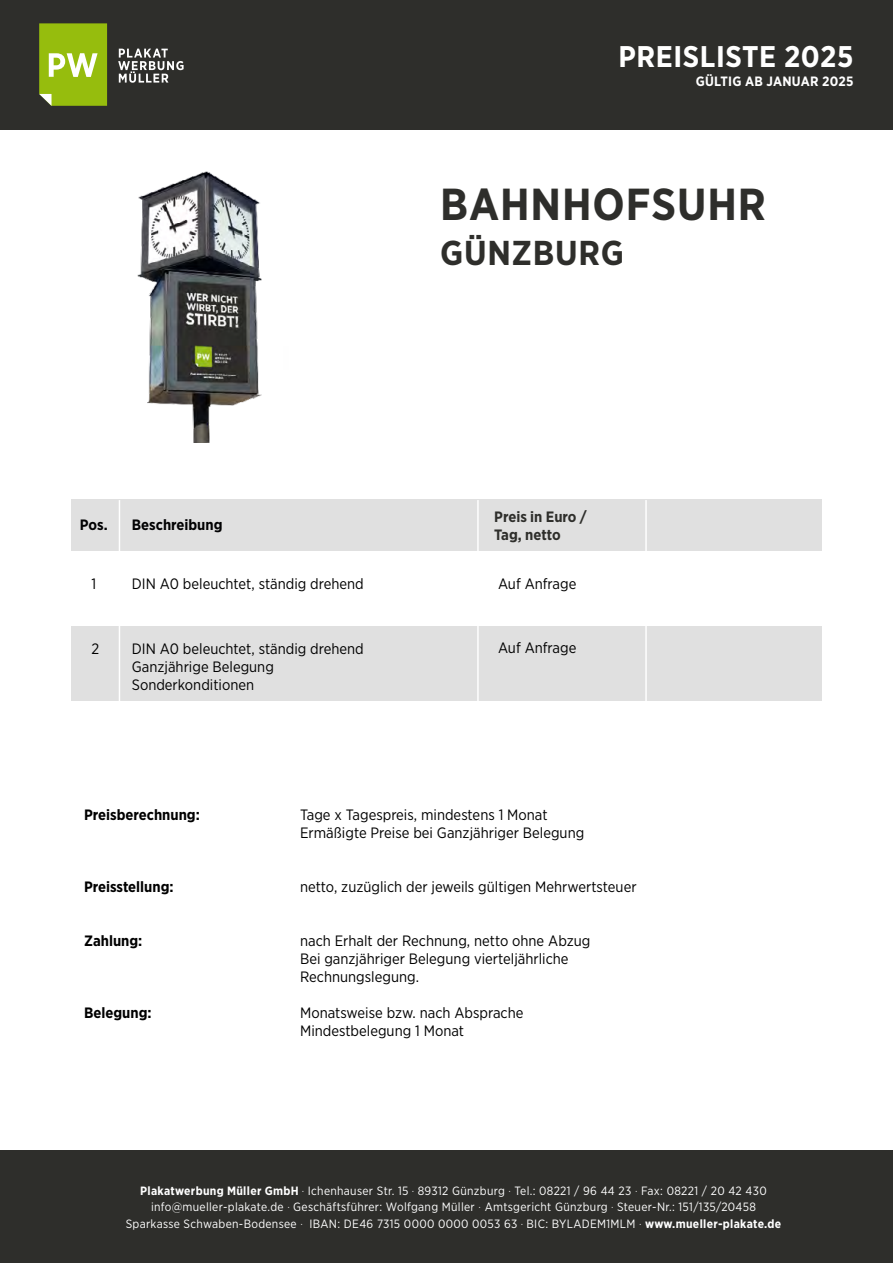
<style>
.page{position:relative;width:893px;height:1263px;background:#fff}
.page>*{position:absolute;margin:0;border:0;box-sizing:border-box;transform-origin:0 0}
.t1{font:700 44.85px "Gotham Narrow";letter-spacing:.02em;color:#2e2e2b}
.t2{font:700 34.5px "Gotham Narrow";letter-spacing:.02em;color:#2e2e2b}
.t3{font:700 29.85px "Gotham Narrow";letter-spacing:.02em;color:#fff}
.t4{font:15px/18px "Gotham Narrow";color:#000}
.t5{font:700 15px "Gotham Narrow";color:#000}
.t6{font:700 15px/18px "Gotham Narrow";color:#2e2e2b}
.t7{font:700 15px "Gotham Narrow";color:#020203}
.t8{font:700 13.5px "Gotham Narrow";letter-spacing:.02em;color:#fff}
.t9{font:12px/16.5px "Gotham Narrow";letter-spacing:.025em;color:#fff;text-align:center}
.s1{font-weight:700}
.s2{font-weight:300}
</style>
<div class="page">
<div style="left:0;top:1150px;width:893px;height:113px;background:#2e2e2b"></div>
<img style="left:137px;top:171px;width:125px;height:271px">
<div style="left:72px;top:499px;width:750px;height:51px;background:#e0e0e0"></div>
<div style="left:72px;top:626px;width:750px;height:75px;background:#e0e0e0"></div>
<hr style="left:119px;top:500px;width:1px;height:258px;background:#fff">
<hr style="left:477px;top:500px;width:2px;height:256px;background:#fff">
<hr style="left:645px;top:500px;width:2px;height:258px;background:#fff">
<div style="left:0;top:0;width:893px;height:129px;background:#2e2e2b"></div>
<svg style="left:118px;top:49px;width:66px;height:34px"></svg>
<svg style="left:39px;top:23px;width:68px;height:83px"></svg>
<h3 class="t3" style="left:618px;top:38px;width:237px">PREISLISTE 2025</h3>
<p class="t8" style="left:696px;top:72px;width:159px">GÜLTIG AB JANUAR 2025</p>
<h1 class="t1" style="left:440px;top:176px;width:327px">BAHNHOFSUHR</h1>
<h2 class="t2" style="left:440px;top:231px;width:185px">GÜNZBURG</h2>
<p class="t7" style="left:80px;top:515px;width:29px">Pos.</p>
<p class="t7" style="left:132px;top:515px;width:92px">Beschreibung</p>
<p class="t6" style="left:494px;top:507px;width:94px">Preis in Euro /<br>Tag, netto</p>
<p class="t4" style="left:91px;top:574px;width:6px">1</p>
<p class="t4" style="left:91px;top:639px;width:9px">2</p>
<p class="t4" style="left:132px;top:574px;width:234px">DIN A0 beleuchtet, ständig drehend</p>
<p class="t4" style="left:132px;top:639px;width:234px">DIN A0 beleuchtet, ständig drehend<br>Ganzjährige Belegung<br>Sonderkonditionen</p>
<p class="t4" style="left:498px;top:574px;width:80px">Auf Anfrage</p>
<p class="t4" style="left:498px;top:638px;width:80px">Auf Anfrage</p>
<p class="t5" style="left:84px;top:805px;width:117px">Preisberechnung:</p>
<p class="t4" style="left:300px;top:806px;width:286px">Tage x Tagespreis, mindestens 1 Monat<br>Ermäßigte Preise bei Ganzjähriger Belegung</p>
<p class="t5" style="left:84px;top:877px;width:91px">Preisstellung:</p>
<p class="t4" style="left:300px;top:878px;width:338px">netto, zuzüglich der jeweils gültigen Mehrwertsteuer</p>
<p class="t5" style="left:84px;top:931px;width:60px">Zahlung:</p>
<p class="t4" style="left:300px;top:932px;width:292px">nach Erhalt der Rechnung, netto ohne Abzug<br>Bei ganzjähriger Belegung vierteljährliche<br>Rechnungslegung.</p>
<p class="t5" style="left:84px;top:1003px;width:69px">Belegung:</p>
<p class="t4" style="left:300px;top:1004px;width:225px">Monatsweise bzw. nach Absprache<br>Mindestbelegung 1 Monat</p>
<p class="t9" style="left:126px;top:1182px;width:657px"><span class="s1">Plakatwerbung Müller GmbH</span> <span class="s2">·</span> Ichenhauser Str. 15 <span class="s2">·</span> 89312 Günzburg <span class="s2">·</span> Tel.: 08221 / 96 44 23 <span class="s2">·</span> Fax: 08221 / 20 42 430 info@mueller-plakate.de <span class="s2">·</span> Geschäftsführer: Wolfgang Müller <span class="s2">·</span> Amtsgericht Günzburg <span class="s2">·</span> Steuer-Nr.: 151/135/20458<br>Sparkasse Schwaben-Bodensee <span class="s2">·</span> IBAN: DE46 7315 0000 0000 0053 63 <span class="s2">·</span> BIC: BYLADEM1MLM <span class="s2">·</span> <span class="s1">www.mueller-plakate.de</span></p>
</div>
